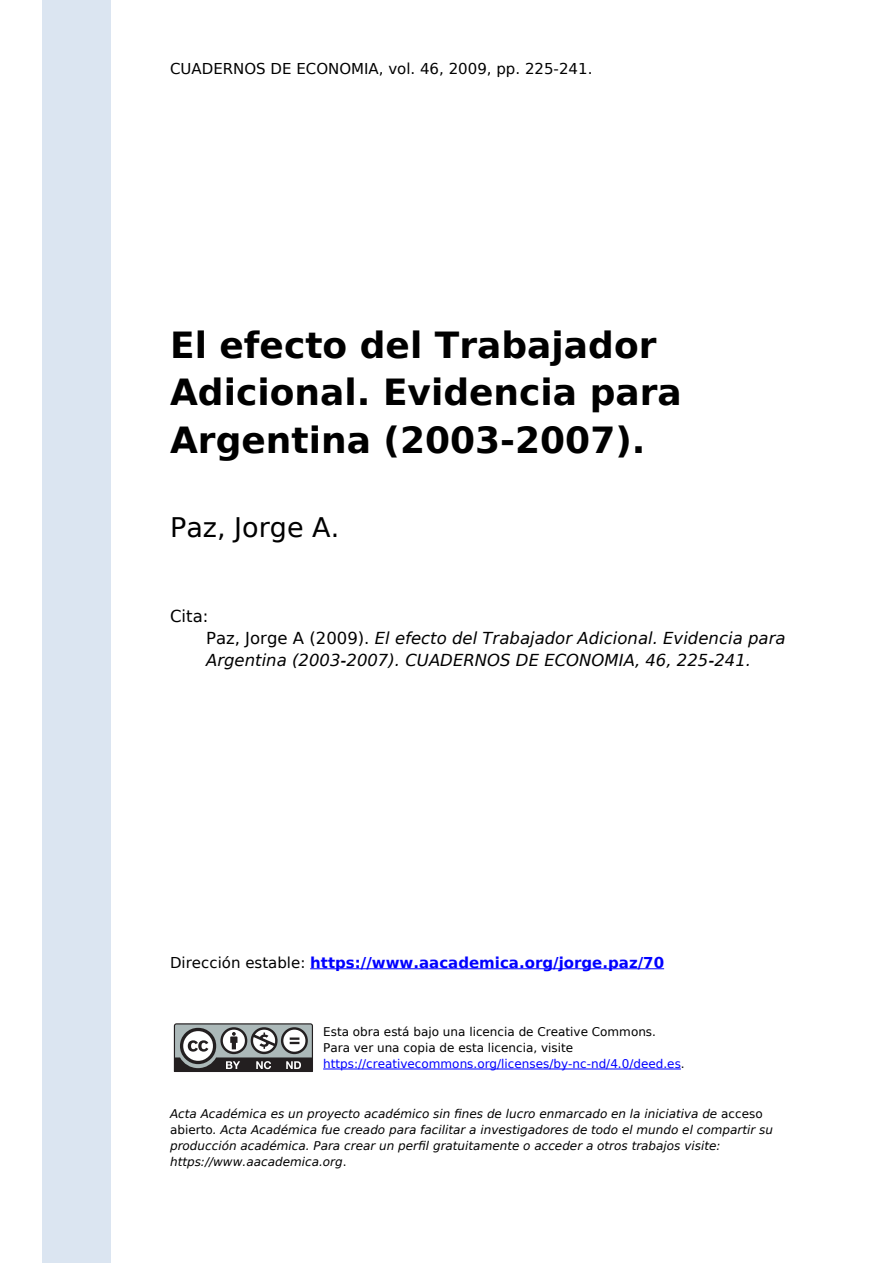
<style>
.page{position:relative;width:893px;height:1263px;background:#fff}
.page>*{position:absolute;margin:0;border:0;box-sizing:border-box;transform-origin:0 0}
.t1{font:700 36px/47.7px "DejaVu Sans";color:#000}
.t2{font:27px "DejaVu Sans";color:#000}
.t3{font:italic 16.5px/21.9px "DejaVu Sans";color:#000}
.t4{font:700 15px "DejaVu Sans";color:#00f}
.t5{font:15px "DejaVu Sans";color:#000}
.t6{font:italic 12px/15.9px "DejaVu Sans";color:#000}
.t7{font:12px/15.9px "DejaVu Sans";color:#000}
.s1{font-style:normal}
.s2{font-weight:400;color:#000}
.s3{color:#00f}
</style>
<div class="page">
<hr style="left:310px;top:968px;width:354px;height:1px;background:#00f">
<svg style="left:174px;top:1023px;width:139px;height:49px"></svg>
<hr style="left:323px;top:1069px;width:358px;height:1px;background:#00f">
<div style="left:43px;top:0;width:68px;height:1263px;background:#dbe5f1"></div>
<p class="t5" style="left:170px;top:57px;width:424px">CUADERNOS DE ECONOMIA, vol. 46, 2009, pp. 225-241.</p>
<h1 class="t1" style="left:170px;top:320px;width:513px">El efecto del Trabajador<br>Adicional. Evidencia para<br>Argentina (2003-2007).</h1>
<h2 class="t2" style="left:170px;top:505px;width:171px">Paz, Jorge A.</h2>
<h3 class="t3" style="left:206px;top:605px;width:581px;text-indent:-36px"><span class="s1">Cita:<br>Paz, Jorge A (2009).</span> El efecto del Trabajador Adicional. Evidencia para<br>Argentina (2003-2007). CUADERNOS DE ECONOMIA, 46, 225-241.</h3>
<p class="t4" style="left:170px;top:950px;width:496px"><span class="s2">Dirección estable:</span> https://www.aacademica.org/jorge.paz/70</p>
<p class="t7" style="left:323px;top:1024px;width:363px">Esta obra está bajo una licencia de Creative Commons.<br>Para ver una copia de esta licencia, visite <span class="s3">https://creativecommons.org/licenses/by-nc-nd/4.0/deed.es</span>.</p>
<p class="t6" style="left:170px;top:1105px;width:604px">Acta Académica es un proyecto académico sin fines de lucro enmarcado en la iniciativa de <span class="s1">acceso abierto</span>. Acta Académica fue creado para facilitar a investigadores de todo el mundo el compartir su producción académica. Para crear un perfil gratuitamente o acceder a otros trabajos visite: https://www.aacademica.org<span class="s1">.</span></p>
</div>
